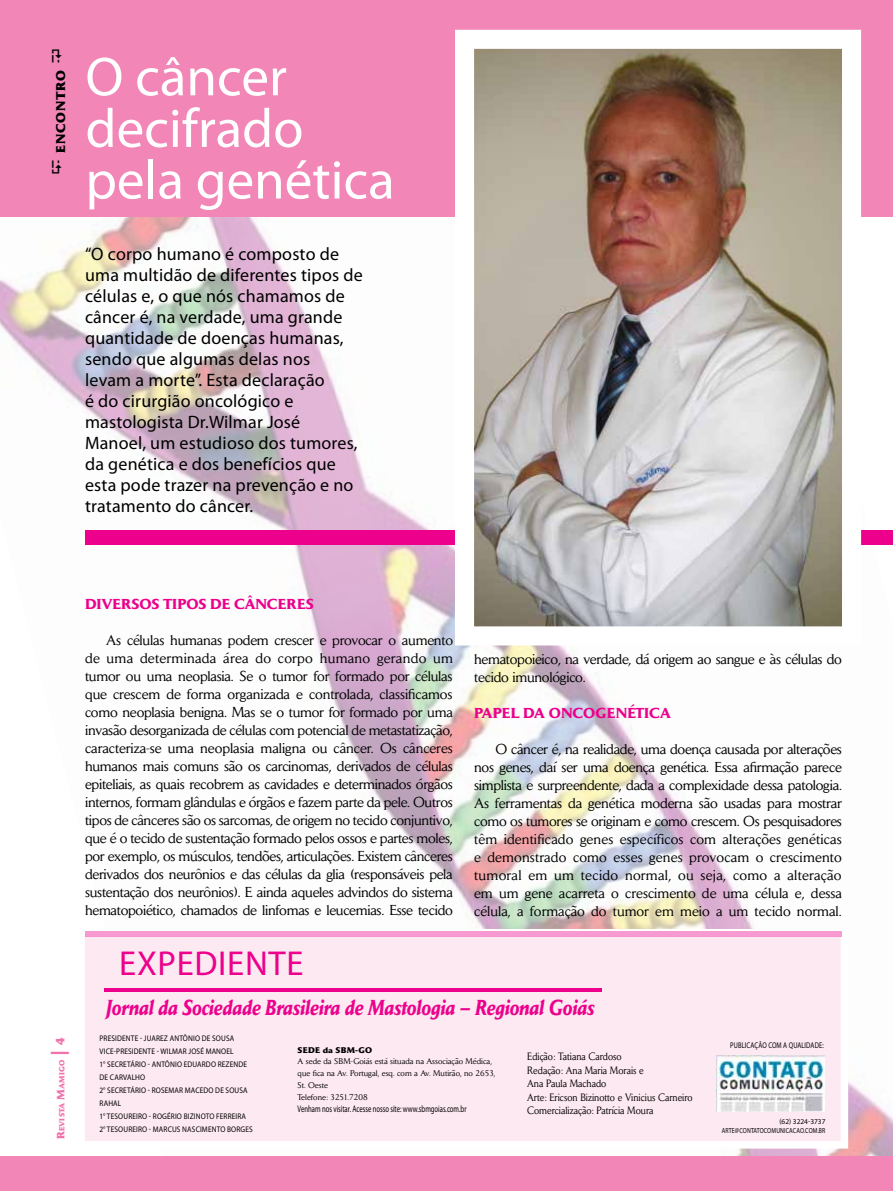
<style>
.page{position:relative;width:893px;height:1191px;background:#fff}
.page>*{position:absolute;margin:0;border:0;box-sizing:border-box;transform-origin:0 0}
.t1{font:55.05px/51.6px "Myriad Pro";color:#fff}
.t2{font:34.65px "Myriad Pro";color:#ec008c}
.t3{font:italic 700 21.45px "Daily News";color:#ec008c;scale:.8 1}
.t4{font:18px/21px "Myriad Pro";letter-spacing:.01em;color:#000}
.t5{font:800 18px "Daily News";color:#f173ac}
.t6{font:14.25px/18px "Daily News";letter-spacing:-.02em;color:#000;text-align:justify}
.t7{font:700 14.25px "Daily News";color:#ec008c}
.t8{font:800 12.6px "Daily News";letter-spacing:.045em;color:#000}
.t9{font:10.5px/13.5px "Daily News";color:#000;scale:.9 1}
.t10{font:9.45px "Myriad Pro";color:#000;scale:.7 1}
.t11{font:8.25px "Myriad Pro";letter-spacing:.02em;color:#000;scale:.78 1}
.t12{font:8.1px/13px "Myriad Pro";letter-spacing:.02em;color:#000;scale:.9 1}
.t13{font:8.1px/11.9px "Daily News";color:#000}
.t14{font:800 8.1px "Daily News";letter-spacing:.02em;color:#000}
.t15{font:7.35px/8.6px "Myriad Pro";letter-spacing:.02em;color:#000;text-align:right}
.t16{font:800 7.35px "Daily News";letter-spacing:.02em;color:#f173ac}
.s1{font-size:12px}
.s2{font-size:10.5px}
</style>
<div class="page">
<img style="left:0;top:217px;width:893px;height:939px">
<div style="left:0;top:0;width:893px;height:217px;background:#f287b7"></div>
<div style="left:85px;top:530px;width:808px;height:15px;background:#ec008c"></div>
<div style="left:0;top:1156px;width:893px;height:35px;background:#f287b7"></div>
<img style="left:475px;top:50px;width:366px;height:575px">
<div style="left:455px;top:30px;width:406px;height:615px;border:19px solid #fff"></div>
<div style="left:77px;top:929px;width:771px;height:219px;background:#fde9f1;border:8px solid #fff"></div>
<img style="left:716px;top:1055px;width:108px;height:56px">
<div style="left:85px;top:931px;width:757px;height:5px;background:#f79ad1"></div>
<hr style="left:104px;top:988px;width:498px;height:3px;background:#ec008c">
<p class="t8" style="left:53px;top:153px;width:84px;rotate:-90deg">encontro</p>
<h1 class="t1" style="left:85px;top:50px;width:311px">O câncer decifrado pela genética</h1>
<p class="t4" style="left:85px;top:243px;width:279px">“O corpo humano é composto de uma multidão de diferentes tipos de células e, o que nós chamamos de câncer é, na verdade, uma grande quantidade de doenças humanas, sendo que algumas delas nos<br>levam a morte”. Esta declaração<br>é do cirurgião oncológico e mastologista Dr.Wilmar José<br>Manoel, um estudioso dos tumores, da genética e dos benefícios que esta pode trazer na prevenção e no tratamento do câncer.</p>
<p class="t5" style="left:47px;top:1054px;width:19px;rotate:-90deg">| <span class="s1">4</span></p>
<p class="t16" style="left:57px;top:1139px;width:81px;rotate:-90deg"><span class="s2">R</span>evista <span class="s2">M</span>amigo</p>
<p class="t7" style="left:85px;top:595px;width:229px">DIVERSOS TIPOS DE CÂNCERES</p>
<p class="t6" style="left:85px;top:630px;width:370px;text-indent:21px">As células humanas podem crescer e provocar o aumento de uma determinada área do corpo humano gerando um tumor ou uma neoplasia. Se o tumor for formado por células que crescem de forma organizada e controlada, classificamos como neoplasia benigna. Mas se o tumor for formado por uma invasão desorganizada de células com potencial de metastatização, caracteriza-se uma neoplasia maligna ou câncer. Os cânceres humanos mais comuns são os carcinomas, derivados de células epiteliais, as quais recobrem as cavidades e determinados órgãos internos, formam glândulas e órgãos e fazem parte da pele. Outros tipos de cânceres são os sarcomas, de origem no tecido conjuntivo, que é o tecido de sustentação formado pelos ossos e partes moles, por exemplo, os músculos, tendões, articulações. Existem cânceres derivados dos neurônios e das células da glia (responsáveis pela sustentação dos neurônios). E ainda aqueles advindos do sistema hematopoiético, chamados de linfomas e leucemias. Esse tecido</p>
<p class="t6" style="left:474px;top:650px;width:369px">hematopoieico, na verdade, dá origem ao sangue e às células do tecido imunológico.</p>
<p class="t7" style="left:474px;top:704px;width:198px">PAPEL DA ONCOGENÉTICA</p>
<p class="t6" style="left:474px;top:740px;width:369px;text-indent:21px">O câncer é, na realidade, uma doença causada por alterações nos genes, daí ser uma doença genética. Essa afirmação parece simplista e surpreendente, dada a complexidade dessa patologia.<br>As ferramentas da genética moderna são usadas para mostrar como os tumores se originam e como crescem. Os pesquisadores têm identificado genes específicos com alterações genéticas e demonstrado como esses genes provocam o crescimento tumoral em um tecido normal, ou seja, como a alteração em um gene acarreta o crescimento de uma célula e, dessa célula, a formação do tumor em meio a um tecido normal.</p>
<h2 class="t2" style="left:119px;top:942px;width:57px">EXPEDIEN</h2>
<h2 class="t2" style="left:269px;top:942px;width:33px">TE</h2>
<h3 class="t3" style="left:106px;top:994px;width:612px">Jornal da Sociedade Brasileira de Mastologia – Regional Goiás</h3>
<p class="t12" style="left:99px;top:1031px;width:172px">Presidente - Juarez Antônio de Sousa<br>Vice-Presidente - Wilmar José Manoel<br>1° Secretário - Antônio Eduardo Rezende de Carvalho<br>2° Secretário - Rosemar Macedo de Sousa<br>Rahal<br>1° Tesoureiro - Rogério Bizinoto Ferreira<br>2° Tesoureiro - Marcus Nascimento Borges</p>
<p class="t14" style="left:298px;top:1044px;width:76px">SEDE da SBM-GO</p>
<p class="t13" style="left:298px;top:1055px;width:199px">A sede da SBM-Goiás está situada na Associação Médica, que fica na Av. Portugal, esq. com a Av. Mutirão, no 2653, St. Oeste<br>Telefone: 3251.7208</p>
<p class="t10" style="left:298px;top:1102px;width:243px">Venham nos visitar. Acesse nosso site: www.sbmgoias.com.br</p>
<p class="t9" style="left:527px;top:1049px;width:185px">Edição: Tatiana Cardoso<br>Redação: Ana Maria Morais e<br>Ana Paula Machado<br>Arte: Ericson Bizinotto e Vinicius Carneiro<br>Comercialização: Patrícia Moura</p>
<p class="t11" style="left:730px;top:1040px;width:121px">Publicação com a qualidade:</p>
<p class="t15" style="left:722px;top:1117px;width:105px">(62) 3224-3737 arte@contatocomunicacao.com.br</p>
</div>
